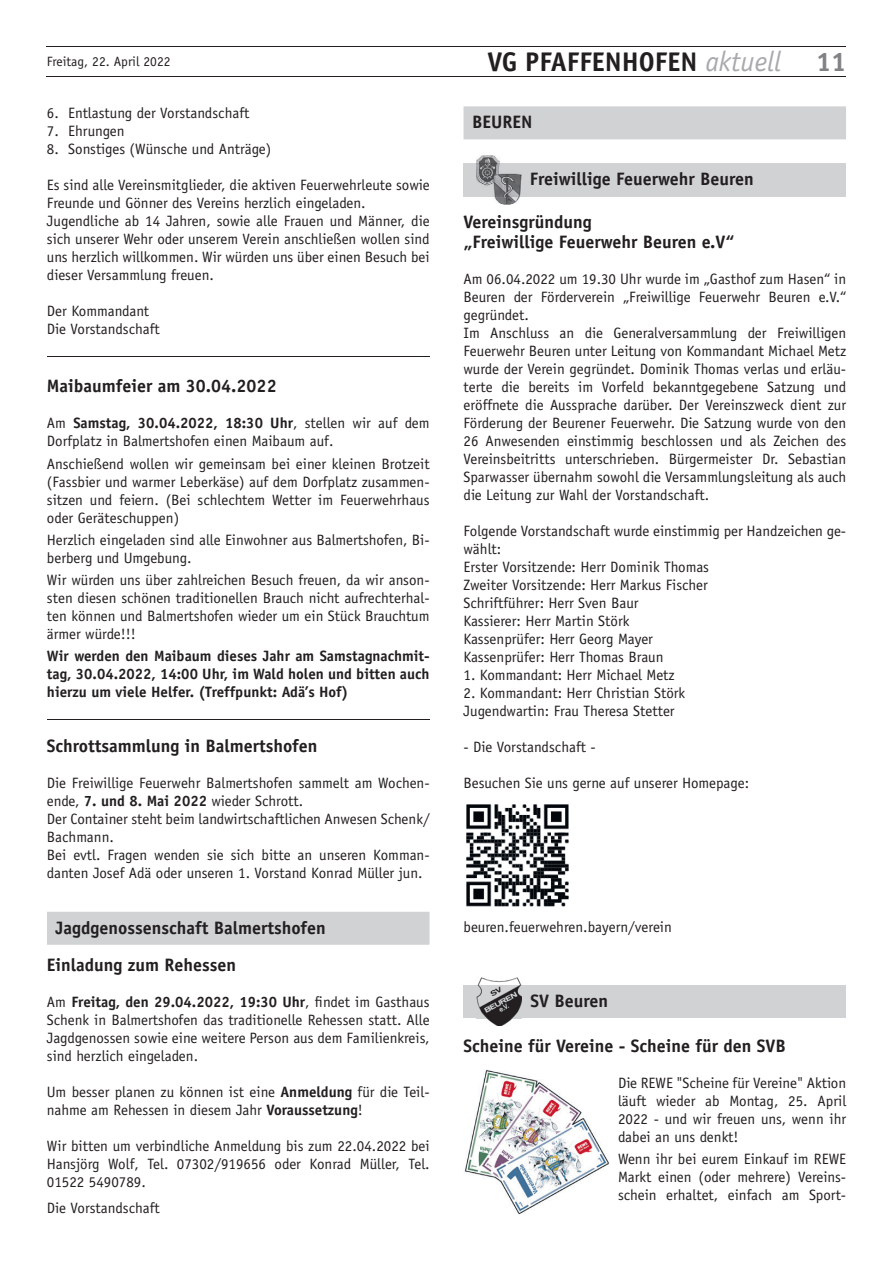
<style>
.page{position:relative;width:893px;height:1263px;background:#fff}
.page>*{position:absolute;margin:0;border:0;box-sizing:border-box;transform-origin:0 0}
.t1{font:700 27px "Officina Sans";color:#231f20}
.t2{font:700 27px "Officina Sans";color:#808285}
.t3{font:700 18px/19.5px "Officina Sans";color:#231f20}
.t4{font:15px/18px "Officina Sans";color:#231f20}
.t5{font:700 15px/18px "Officina Sans";color:#231f20;text-align:justify}
.t6{font:13.5px "Officina Sans";color:#231f20}
.s1{font-weight:400;font-style:italic;font-size:28.35px;color:#a8a9ad}
.s2{font-weight:700}
</style>
<div class="page">
<hr style="left:47px;top:76px;width:799px;height:1px;background:#231f20">
<hr style="left:47px;top:47px;width:799px;height:1px;background:#231f20">
<div style="left:463px;top:106px;width:383px;height:33px;background:#d1d2d4"></div>
<div style="left:463px;top:163px;width:383px;height:33px;background:#d1d2d4"></div>
<img style="left:476px;top:155px;width:45px;height:50px">
<img style="left:476px;top:163px;width:45px;height:33px">
<img style="left:466px;top:804px;width:103px;height:103px">
<div style="left:463px;top:985px;width:383px;height:33px;background:#d1d2d4"></div>
<img style="left:476px;top:977px;width:46px;height:49px">
<img style="left:476px;top:985px;width:46px;height:33px">
<img style="left:464px;top:1069px;width:145px;height:146px">
<hr style="left:47px;top:356px;width:383px;height:1px;background:#231f20">
<hr style="left:47px;top:720px;width:383px;height:1px;background:#231f20">
<div style="left:47px;top:912px;width:382px;height:33px;background:#d1d2d4"></div>
<h1 class="t1" style="left:487px;top:45px;width:295px">VG PFAFFENHOFEN <span class="s1">aktuell</span></h1>
<p class="t6" style="left:47px;top:53px;width:125px">Freitag, 22. April 2022</p>
<h1 class="t2" style="left:816px;top:45px;width:32px">11</h1>
<p class="t4" style="left:47px;top:104px;width:204px">6. Entlastung der Vorstandschaft</p>
<p class="t4" style="left:47px;top:122px;width:79px">7. Ehrungen</p>
<p class="t4" style="left:47px;top:140px;width:226px">8. Sonstiges (Wünsche und Anträge)</p>
<p class="t4" style="left:47px;top:176px;width:384px">Es sind alle Vereinsmitglieder, die aktiven Feuerwehrleute sowie Freunde und Gönner des Vereins herzlich eingeladen.<br>Jugendliche ab 14 Jahren, sowie alle Frauen und Männer, die sich unserer Wehr oder unserem Verein anschließen wollen sind uns herzlich willkommen. Wir würden uns über einen Besuch bei dieser Versammlung freuen.</p>
<p class="t4" style="left:47px;top:302px;width:114px">Der Kommandant<br>Die Vorstandschaft</p>
<p class="t3" style="left:47px;top:376px;width:231px">Maibaumfeier am 30.04.2022</p>
<p class="t4" style="left:47px;top:414px;width:384px">Am <span class="s2">Samstag, 30.04.2022, 18:30 Uhr</span>, stellen wir auf dem<br>Dorfplatz in Balmertshofen einen Maibaum auf.</p>
<p class="t4" style="left:47px;top:455px;width:384px;text-align:justify">Anschießend wollen wir gemeinsam bei einer kleinen Brotzeit (Fassbier und warmer Leberkäse) auf dem Dorfplatz zusammen&shy;sitzen und feiern. (Bei schlechtem Wetter im Feuerwehrhaus oder Geräteschuppen)</p>
<p class="t4" style="left:47px;top:531px;width:384px">Herzlich eingeladen sind alle Einwohner aus Balmertshofen, Bi&shy;berberg und Umgebung.</p>
<p class="t4" style="left:47px;top:571px;width:384px;text-align:justify">Wir würden uns über zahlreichen Besuch freuen, da wir anson&shy;sten diesen schönen traditionellen Brauch nicht aufrechterhal&shy;ten können und Balmertshofen wieder um ein Stück Brauchtum ärmer würde!!!</p>
<p class="t5" style="left:47px;top:647px;width:384px">Wir werden den Maibaum dieses Jahr am Samstagnachmit&shy;tag, 30.04.2022, 14:00 Uhr, im Wald holen und bitten auch hierzu um viele Helfer. (Treffpunkt: Adä’s Hof)</p>
<p class="t3" style="left:47px;top:736px;width:272px">Schrottsammlung in Balmertshofen</p>
<p class="t4" style="left:47px;top:774px;width:384px">Die Freiwillige Feuerwehr Balmertshofen sammelt am Wochen&shy;ende, <span class="s2">7. und 8. Mai 2022</span> wieder Schrott.<br>Der Container steht beim landwirtschaftlichen Anwesen Schenk/ Bachmann.<br>Bei evtl. Fragen wenden sie sich bitte an unseren Komman&shy;danten Josef Adä oder unseren 1. Vorstand Konrad Müller jun.</p>
<p class="t3" style="left:47px;top:909px;width:280px;line-height:37px;text-indent:9px">Jagdgenossenschaft Balmertshofen<br>Einladung zum Rehessen</p>
<p class="t4" style="left:47px;top:993px;width:384px;text-align:justify">Am <span class="s2">Freitag, den 29.04.2022, 19:30 Uhr</span>, findet im Gasthaus Schenk in Balmertshofen das traditionelle Rehessen statt. Alle Jagdgenossen sowie eine weitere Person aus dem Familienkreis, sind herzlich eingeladen.</p>
<p class="t4" style="left:47px;top:1083px;width:384px">Um besser planen zu können ist eine <span class="s2">Anmeldung</span> für die Teil&shy;nahme am Rehessen in diesem Jahr <span class="s2">Voraussetzung</span>!</p>
<p class="t4" style="left:47px;top:1137px;width:384px;text-align:justify">Wir bitten um verbindliche Anmeldung bis zum 22.04.2022 bei Hansjörg Wolf, Tel. 07302/919656 oder Konrad Müller, Tel.<br>01522 5490789.</p>
<p class="t4" style="left:47px;top:1199px;width:114px">Die Vorstandschaft</p>
<p class="t3" style="left:472px;top:112px;width:62px">BEUREN</p>
<p class="t3" style="left:530px;top:169px;width:226px">Freiwillige Feuerwehr Beuren</p>
<p class="t3" style="left:463px;top:212px;width:273px">Vereinsgründung<br>„Freiwillige Feuerwehr Beuren e.V“</p>
<p class="t4" style="left:463px;top:270px;width:384px">Am 06.04.2022 um 19.30 Uhr wurde im „Gasthof zum Hasen“ in Beuren der Förderverein „Freiwillige Feuerwehr Beuren e.V.“ gegründet.<br>Im Anschluss an die Generalversammlung der Freiwilligen Feuerwehr Beuren unter Leitung von Kommandant Michael Metz wurde der Verein gegründet. Dominik Thomas verlas und erläu&shy;terte die bereits im Vorfeld bekanntgegebene Satzung und eröffnete die Aussprache darüber. Der Vereinszweck dient zur Förderung der Beurener Feuerwehr. Die Satzung wurde von den 26 Anwesenden einstimmig beschlossen und als Zeichen des Vereinsbeitritts unterschrieben. Bürgermeister Dr. Sebastian Sparwasser übernahm sowohl die Versammlungsleitung als auch die Leitung zur Wahl der Vorstandschaft.</p>
<p class="t4" style="left:463px;top:522px;width:384px">Folgende Vorstandschaft wurde einstimmig per Handzeichen ge&shy;wählt:<br>Erster Vorsitzende: Herr Dominik Thomas<br>Zweiter Vorsitzende: Herr Markus Fischer<br>Schriftführer: Herr Sven Baur<br>Kassierer: Herr Martin Störk<br>Kassenprüfer: Herr Georg Mayer<br>Kassenprüfer: Herr Thomas Braun</p>
<p class="t4" style="left:463px;top:666px;width:213px">1. Kommandant: Herr Michael Metz</p>
<p class="t4" style="left:463px;top:684px;width:223px">2. Kommandant: Herr Christian Störk<br>Jugendwartin: Frau Theresa Stetter</p>
<p class="t4" style="left:463px;top:738px;width:134px">- Die Vorstandschaft -</p>
<p class="t4" style="left:463px;top:774px;width:287px">Besuchen Sie uns gerne auf unserer Homepage:</p>
<p class="t4" style="left:463px;top:918px;width:210px">beuren.feuerwehren.bayern/verein</p>
<p class="t3" style="left:530px;top:991px;width:79px">SV Beuren</p>
<p class="t3" style="left:463px;top:1036px;width:324px">Scheine für Vereine - Scheine für den SVB</p>
<p class="t4" style="left:618px;top:1074px;width:230px;text-align:justify">Die REWE "Scheine für Vereine" Aktion läuft wieder ab Montag, 25. April 2022 - und wir freuen uns, wenn ihr dabei an uns denkt!</p>
<p class="t4" style="left:618px;top:1150px;width:230px;text-align:justify">Wenn ihr bei eurem Einkauf im REWE Markt einen (oder mehrere) Vereins&shy;schein erhaltet, einfach am Sport-</p>
</div>
